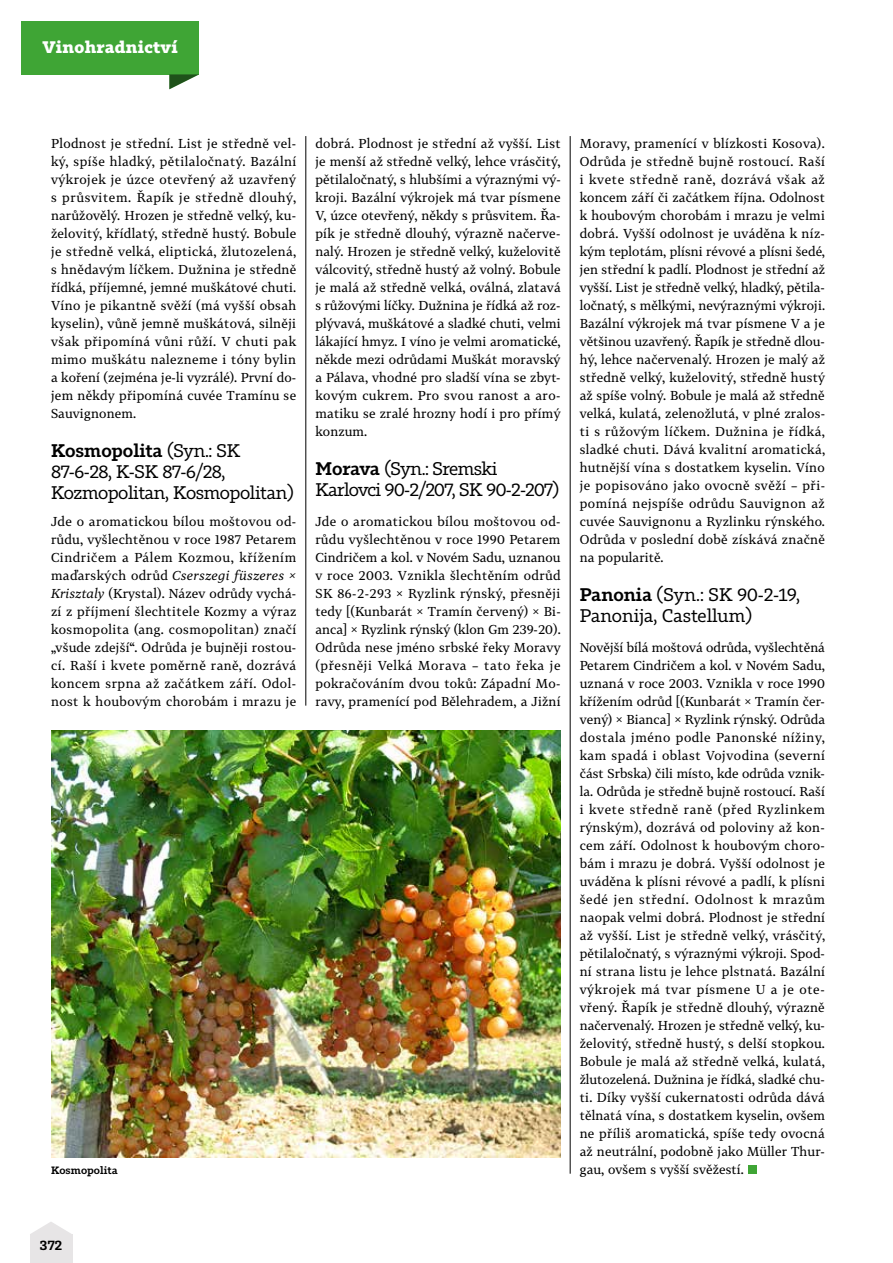
<style>
.page{position:relative;width:893px;height:1263px;background:#fff}
.page>*{position:absolute;margin:0;border:0;box-sizing:border-box;transform-origin:0 0}
.t1{font:18px/21px "Tabac Slab";letter-spacing:-.03em;color:#000}
.t2{font:18px/21px "Tabac Slab";color:#000}
.t3{font:700 16.5px "Tabac Slab";letter-spacing:.02em;color:#fff}
.t4{font:600 13.5px "Tabac Slab";color:#000}
.t5{font:12.75px/18px "Tabac G3";letter-spacing:.025em;color:#000;text-align:justify}
.t6{font:600 10.5px "Tabac Slab";letter-spacing:.005em;color:#000}
.s1{font-weight:600}
.s2{font-style:italic}
</style>
<div class="page">
<div style="left:30px;top:1234px;width:42px;height:29px;background:#e7e5e6"></div>
<svg style="left:31px;top:1222px;width:40px;height:12px"></svg>
<div style="left:21px;top:21px;width:178px;height:53px;background:#3fa535"></div>
<svg style="left:169px;top:74px;width:30px;height:15px"></svg>
<hr style="left:570px;top:136px;width:1px;height:1038px;background:#000">
<hr style="left:305px;top:136px;width:1px;height:570px;background:#000">
<div style="left:748px;top:1165px;width:8px;height:9px;background:#3fa535"></div>
<img style="left:51px;top:730px;width:510px;height:427px">
<p class="t3" style="left:43px;top:37px;width:137px">Vinohradnictví</p>
<p class="t5" style="left:51px;top:134px;width:247px">Plodnost je střední. List je středně vel&shy;ký, spíše hladký, pětilaločnatý. Bazální výkrojek je úzce otevřený až uzavřený s průsvitem. Řapík je středně dlouhý, narůžovělý. Hrozen je středně velký, ku&shy;želovitý, křídlatý, středně hustý. Bobule je středně velká, eliptická, žlutozelená, s hnědavým líčkem. Dužnina je středně řídká, příjemné, jemné muškátové chuti.<br>Víno je pikantně svěží (má vyšší obsah kyselin), vůně jemně muškátová, silněji však připomíná vůni růží. V chuti pak mimo muškátu nalezneme i tóny bylin a koření (zejména je-li vyzrálé). První do&shy;jem někdy připomíná cuvée Tramínu se Sauvignonem.</p>
<h1 class="t1" style="left:51px;top:440px;width:244px"><span class="s1">Kosmopolita</span> (Syn.: SK<br>87-6-28, K-SK 87-6/28,<br>Kozmopolitan, Kosmopolitan)</h1>
<p class="t5" style="left:51px;top:512px;width:247px">Jde o aromatickou bílou moštovou od&shy;růdu, vyšlechtěnou v roce 1987 Petarem Cindričem a Pálem Kozmou, křížením maďarských odrůd <span class="s2">Cserszegi füszeres × Krisztaly</span> (Krystal). Název odrůdy vychá&shy;zí z příjmení šlechtitele Kozmy a výraz kosmopolita (ang. cosmopolitan) značí „všude zdejší“. Odrůda je bujněji rostou&shy;cí. Raší i kvete poměrně raně, dozrává koncem srpna až začátkem září. Odol&shy;nost k houbovým chorobám i mrazu je</p>
<p class="t5" style="left:315px;top:134px;width:247px">dobrá. Plodnost je střední až vyšší. List je menší až středně velký, lehce vrásčitý, pětilaločnatý, s hlubšími a výraznými vý&shy;kroji. Bazální výkrojek má tvar písmene V, úzce otevřený, někdy s průsvitem. Řa&shy;pík je středně dlouhý, výrazně načerve&shy;nalý. Hrozen je středně velký, kuželovitě válcovitý, středně hustý až volný. Bobule je malá až středně velká, oválná, zlatavá s růžovými líčky. Dužnina je řídká až roz&shy;plývavá, muškátové a sladké chuti, velmi lákající hmyz. I víno je velmi aromatické, někde mezi odrůdami Muškát moravský a Pálava, vhodné pro sladší vína se zbyt&shy;kovým cukrem. Pro svou ranost a aro&shy;matiku se zralé hrozny hodí i pro přímý konzum.</p>
<h1 class="t1" style="left:315px;top:458px;width:245px"><span class="s1">Morava</span> (Syn.: Sremski<br>Karlovci 90-2/207, SK 90-2-207)</h1>
<p class="t5" style="left:315px;top:512px;width:247px">Jde o aromatickou bílou moštovou od&shy;růdu vyšlechtěnou v roce 1990 Petarem Cindričem a kol. v Novém Sadu, uznanou v roce 2003. Vznikla šlechtěním odrůd SK 86-2-293 × Ryzlink rýnský, přesněji tedy [(Kunbarát × Tramín červený) × Bi&shy;anca] × Ryzlink rýnský (klon Gm 239-20).<br>Odrůda nese jméno srbské řeky Moravy (přesněji Velká Morava – tato řeka je pokračováním dvou toků: Západní Mo&shy;ravy, pramenící pod Bělehradem, a Jižní</p>
<p class="t5" style="left:580px;top:134px;width:247px">Moravy, pramenící v blízkosti Kosova).<br>Odrůda je středně bujně rostoucí. Raší i kvete středně raně, dozrává však až koncem září či začátkem října. Odolnost k houbovým chorobám i mrazu je velmi dobrá. Vyšší odolnost je uváděna k níz&shy;kým teplotám, plísni révové a plísni šedé, jen střední k padlí. Plodnost je střední až vyšší. List je středně velký, hladký, pětila&shy;ločnatý, s mělkými, nevýraznými výkroji.<br>Bazální výkrojek má tvar písmene V a je většinou uzavřený. Řapík je středně dlou&shy;hý, lehce načervenalý. Hrozen je malý až středně velký, kuželovitý, středně hustý až spíše volný. Bobule je malá až středně velká, kulatá, zelenožlutá, v plné zralos&shy;ti s růžovým líčkem. Dužnina je řídká, sladké chuti. Dává kvalitní aromatická, hutnější vína s dostatkem kyselin. Víno je popisováno jako ovocně svěží – při&shy;pomíná nejspíše odrůdu Sauvignon až cuvée Sauvignonu a Ryzlinku rýnského.<br>Odrůda v poslední době získává značně na popularitě.</p>
<h1 class="t2" style="left:580px;top:584px;width:222px"><span class="s1">Panonia</span> (Syn.: SK 90-2-19,<br>Panonija, Castellum)</h1>
<p class="t5" style="left:580px;top:638px;width:247px">Novější bílá moštová odrůda, vyšlechtěná Petarem Cindričem a kol. v Novém Sadu, uznaná v roce 2003. Vznikla v roce 1990 křížením odrůd [(Kunbarát × Tramín čer&shy;vený) × Bianca] × Ryzlink rýnský. Odrůda dostala jméno podle Panonské nížiny, kam spadá i oblast Vojvodina (severní část Srbska) čili místo, kde odrůda vznik&shy;la. Odrůda je středně bujně rostoucí. Raší i kvete středně raně (před Ryzlinkem rýnským), dozrává od poloviny až kon&shy;cem září. Odolnost k houbovým choro&shy;bám i mrazu je dobrá. Vyšší odolnost je uváděna k plísni révové a padlí, k plísni šedé jen střední. Odolnost k mrazům naopak velmi dobrá. Plodnost je střední až vyšší. List je středně velký, vrásčitý, pětilaločnatý, s výraznými výkroji. Spod&shy;ní strana listu je lehce plstnatá. Bazální výkrojek má tvar písmene U a je ote&shy;vřený. Řapík je středně dlouhý, výrazně načervenalý. Hrozen je středně velký, ku&shy;želovitý, středně hustý, s delší stopkou.<br>Bobule je malá až středně velká, kulatá, žlutozelená. Dužnina je řídká, sladké chu&shy;ti. Díky vyšší cukernatosti odrůda dává tělnatá vína, s dostatkem kyselin, ovšem ne příliš aromatická, spíše tedy ovocná až neutrální, podobně jako Müller Thur-</p>
<p class="t6" style="left:51px;top:1163px;width:68px">Kosmopolita</p>
<p class="t5" style="left:580px;top:1160px;width:166px">gau, ovšem s vyšší svěžestí.</p>
<p class="t4" style="left:40px;top:1237px;width:24px">372</p>
</div>
